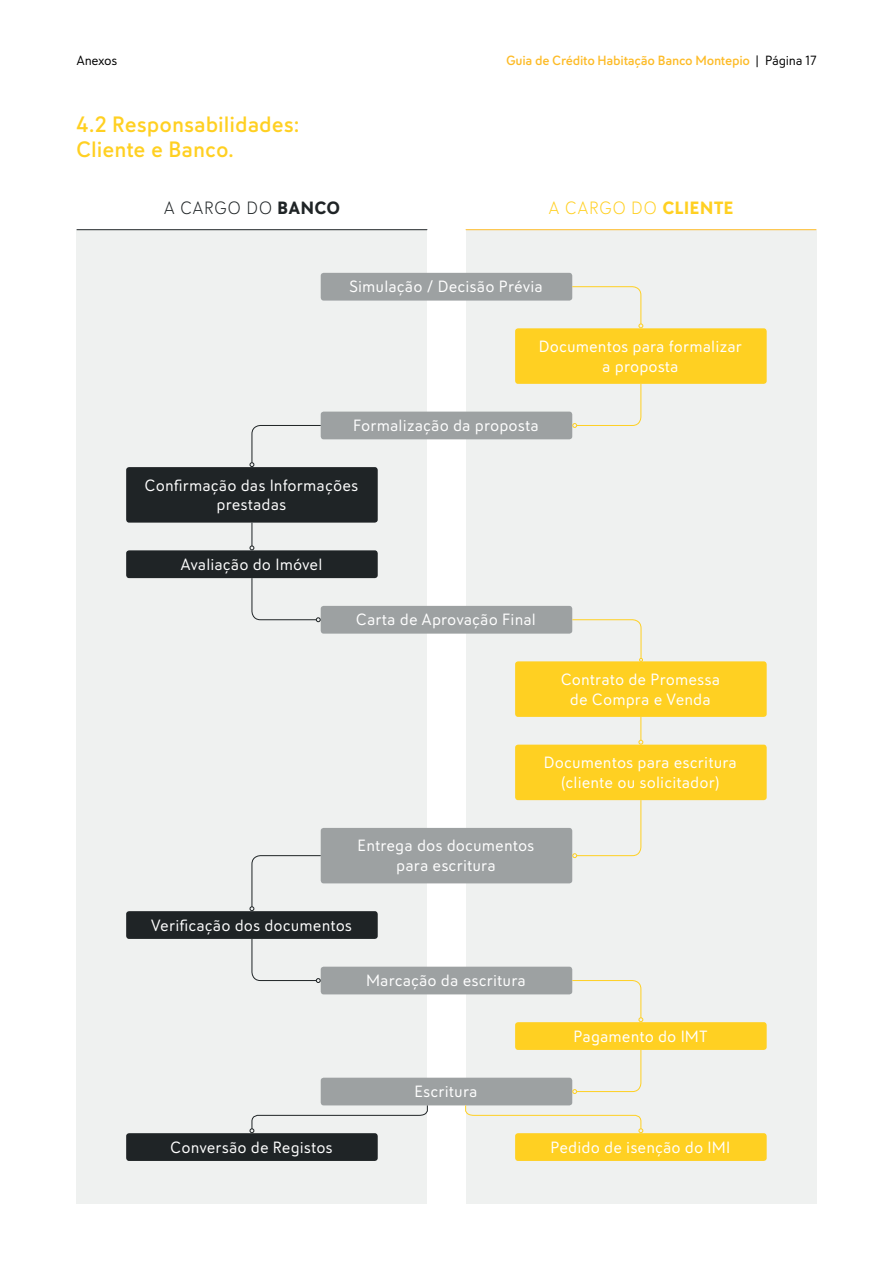
<style>
.page{position:relative;width:893px;height:1263px;background:#fff}
.page>*{position:absolute;margin:0;border:0;box-sizing:border-box;transform-origin:0 0}
.t1{font:500 22.5px/25.5px "Infoma";color:#ffd022}
.t2{font:300 18px "Infoma";letter-spacing:.025em;color:#ffd022}
.t3{font:300 18px "Infoma";letter-spacing:.025em;color:#1f2426}
.t4{font:16.5px/19.8px "Infoma";letter-spacing:.005em;color:#fff;text-align:center}
.t5{font:500 13.5px "Infoma";letter-spacing:-.02em;color:#fdbb27}
.t6{font:13.5px "Infoma";letter-spacing:-.03em;color:#000001}
.s1{font-weight:400;color:#000001}
.s2{font-weight:700}
</style>
<div class="page">
<div style="left:77px;top:230px;width:350px;height:974px;background:#eff1f0"></div>
<div style="left:466px;top:230px;width:350px;height:974px;background:#eff1f0"></div>
<div style="left:321px;top:273px;width:251px;height:28px;background:#9da1a2;border-radius:3px"></div>
<div style="left:321px;top:412px;width:251px;height:27px;background:#9da1a2;border-radius:3px"></div>
<div style="left:321px;top:606px;width:251px;height:28px;background:#9da1a2;border-radius:3px"></div>
<div style="left:321px;top:967px;width:251px;height:27px;background:#9da1a2;border-radius:3px"></div>
<div style="left:321px;top:1078px;width:251px;height:27px;background:#9da1a2;border-radius:3px"></div>
<div style="left:321px;top:828px;width:251px;height:55px;background:#9da1a2;border-radius:3px"></div>
<div style="left:126px;top:1133px;width:252px;height:28px;background:#1f2426;border-radius:3px"></div>
<div style="left:515px;top:328px;width:252px;height:56px;background:#ffd022;border-radius:3px"></div>
<div style="left:126px;top:467px;width:252px;height:56px;background:#1f2426;border-radius:3px"></div>
<div style="left:515px;top:661px;width:252px;height:56px;background:#ffd022;border-radius:3px"></div>
<div style="left:515px;top:745px;width:252px;height:55px;background:#ffd022;border-radius:3px"></div>
<div style="left:126px;top:911px;width:252px;height:28px;background:#1f2426;border-radius:3px"></div>
<div style="left:126px;top:550px;width:252px;height:28px;background:#1f2426;border-radius:3px"></div>
<div style="left:515px;top:1022px;width:252px;height:28px;background:#ffd022;border-radius:3px"></div>
<div style="left:515px;top:1133px;width:252px;height:28px;background:#ffd022;border-radius:3px"></div>
<svg style="left:571px;top:286px;width:72px;height:42px"></svg>
<svg style="left:571px;top:619px;width:72px;height:43px"></svg>
<svg style="left:571px;top:980px;width:72px;height:42px"></svg>
<svg style="left:465px;top:1105px;width:178px;height:28px"></svg>
<svg style="left:249px;top:1105px;width:179px;height:28px"></svg>
<svg style="left:249px;top:425px;width:72px;height:42px"></svg>
<svg style="left:249px;top:855px;width:72px;height:56px"></svg>
<svg style="left:572px;top:383px;width:70px;height:45px"></svg>
<svg style="left:572px;top:1049px;width:70px;height:45px"></svg>
<svg style="left:572px;top:800px;width:70px;height:58px"></svg>
<svg style="left:251px;top:578px;width:70px;height:44px"></svg>
<svg style="left:251px;top:938px;width:70px;height:45px"></svg>
<svg style="left:249px;top:523px;width:5px;height:27px"></svg>
<svg style="left:638px;top:717px;width:5px;height:28px"></svg>
<hr style="left:77px;top:229px;width:350px;height:1px;background:#1f2426">
<hr style="left:466px;top:229px;width:350px;height:1px;background:#fdbb27">
<p class="t6" style="left:77px;top:51px;width:42px">Anexos</p>
<p class="t5" style="left:506px;top:50px;width:312px">Guia de Crédito Habitação Banco Montepio <span class="s1">| Página 17</span></p>
<h1 class="t1" style="left:76px;top:110px;width:225px">4.2 Responsabilidades:<br>Cliente e Banco.</h1>
<p class="t3" style="left:164px;top:195px;width:178px">A CARGO DO <span class="s2">BANCO</span></p>
<p class="t2" style="left:549px;top:195px;width:187px">A CARGO DO <span class="s2">CLIENTE</span></p>
<p class="t4" style="left:349px;top:276px;width:195px">Simulação / Decisão Prévia</p>
<p class="t4" style="left:539px;top:336px;width:205px">Documentos para formalizar a proposta</p>
<p class="t4" style="left:353px;top:415px;width:187px">Formalização da proposta</p>
<p class="t4" style="left:145px;top:474px;width:215px">Confirmação das Informações prestadas</p>
<p class="t4" style="left:180px;top:554px;width:143px">Avaliação do Imóvel</p>
<p class="t4" style="left:356px;top:609px;width:182px">Carta de Aprovação Final</p>
<p class="t4" style="left:561px;top:669px;width:161px">Contrato de Promessa de Compra e Venda</p>
<p class="t4" style="left:544px;top:752px;width:195px">Documentos para escritura (cliente ou solicitador)</p>
<p class="t4" style="left:358px;top:835px;width:178px">Entrega dos documentos para escritura</p>
<p class="t4" style="left:151px;top:914px;width:203px">Verificação dos documentos</p>
<p class="t4" style="left:366px;top:970px;width:161px">Marcação da escritura</p>
<p class="t4" style="left:170px;top:1136px;width:164px">Conversão de Registos</p>
<p class="t4" style="left:414px;top:1081px;width:65px">Escritura</p>
<p class="t4" style="left:573px;top:1025px;width:136px">Pagamento do IMT</p>
<p class="t4" style="left:550px;top:1136px;width:181px">Pedido de isenção do IMI</p>
</div>
